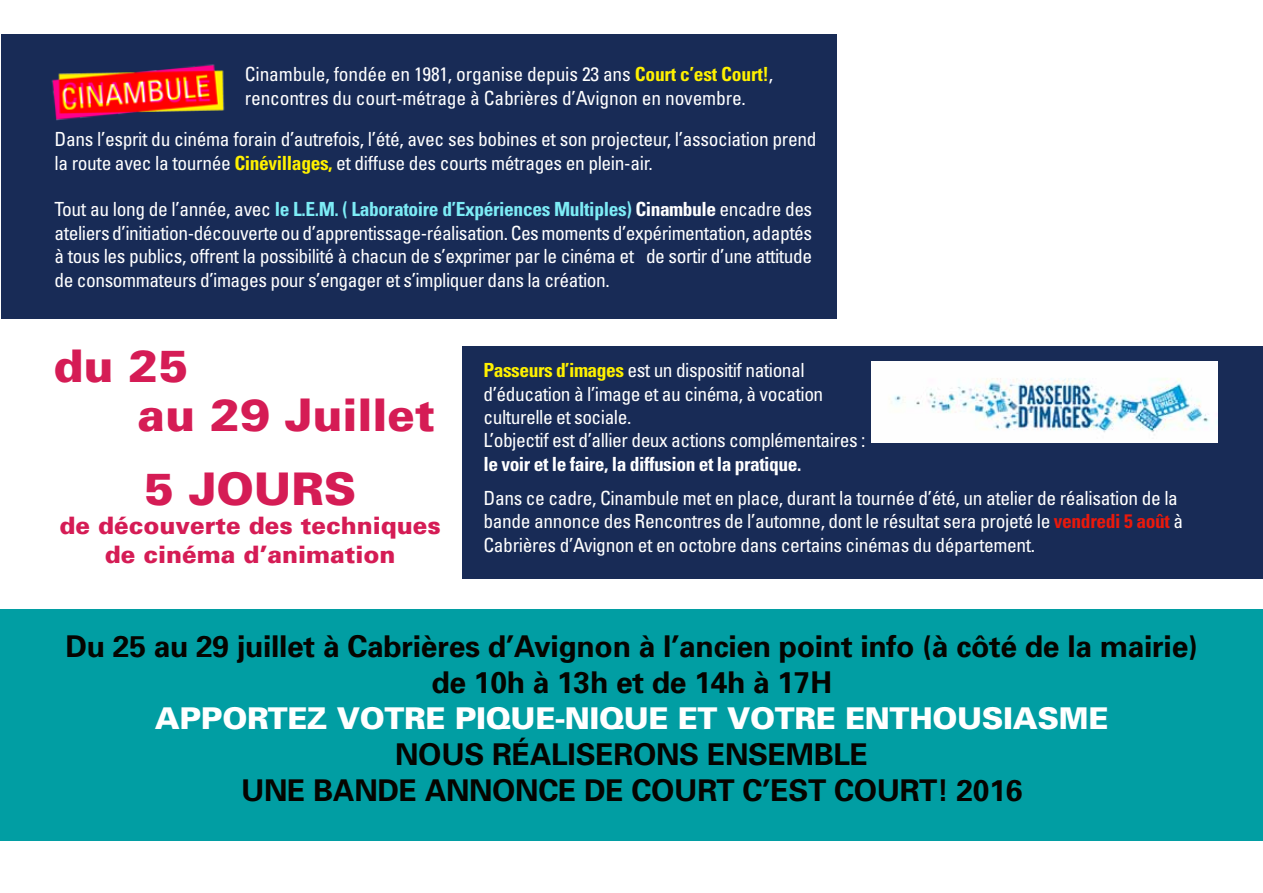
<style>
.page{position:relative;width:1263px;height:893px;background:#fff}
.page>*{position:absolute;margin:0;border:0;box-sizing:border-box;transform-origin:0 0}
.t1{font:900 45px/48.4px "Univers";color:#d51c55}
.t2{font:700 30px/36px "Univers";letter-spacing:-.01em;color:#050400;text-align:center}
.t3{font:900 30px "Univers";letter-spacing:-.01em;color:#fff}
.t4{font:900 24px/28.8px "Univers";color:#d51c55;text-align:center}
.t5{font:condensed 19.5px/23.4px "Univers";letter-spacing:-.02em;color:#fff}
.t6{font:700 condensed 19.5px "Univers";letter-spacing:-.025em;color:#fff}
.s1{font-weight:700;color:#fff100}
.s2{font-weight:700;color:#7decf6}
.s3{font-weight:700}
.s4{font-weight:700;color:#e8190c}
</style>
<div class="page">
<div style="left:0;top:609px;width:1262px;height:232px;background:#019ea3"></div>
<div style="left:1px;top:35px;width:835px;height:284px;background:#182b56"></div>
<div style="left:462px;top:347px;width:801px;height:232px;background:#182b56"></div>
<img style="left:51px;top:64px;width:174px;height:57px">
<img style="left:872px;top:362px;width:345px;height:81px">
<p class="t5" style="left:245px;top:63px;width:530px">Cinambule, fondée en 1981, organise depuis 23 ans <span class="s1">Court c’est Court!</span>, rencontres du court-métrage à Cabrières d’Avignon en novembre.</p>
<p class="t5" style="left:55px;top:127px;width:763px">Dans l’esprit du cinéma forain d’autrefois, l’été, avec ses bobines et son projecteur, l’association prend la route avec la tournée <span class="s1">Cinévillages,</span> et diffuse des courts métrages en plein-air.</p>
<p class="t5" style="left:55px;top:198px;width:759px;text-align:justify">Tout au long de l’année, avec <span class="s2">le L.E.M. ( Laboratoire d’Expériences Multiples)</span> <span class="s3">Cinambule</span> encadre des ateliers d’initiation-découverte ou d’apprentissage-réalisation. Ces moments d’expérimentation, adaptés à tous les publics, offrent la possibilité à chacun de s’exprimer par le cinéma et de sortir d’une attitude de consommateurs d’images pour s’engager et s’impliquer dans la création.</p>
<h1 class="t1" style="left:138px;top:342px;width:299px;text-indent:-84px">du 25<br>au 29 Juillet</h1>
<h1 class="t1" style="left:144px;top:465px;width:214px">5 JOURS</h1>
<p class="t4" style="left:60px;top:511px;width:383px">de découverte des techniques de cinéma d’animation</p>
<p class="t5" style="left:483px;top:358px;width:383px"><span class="s1">Passeurs d’images</span> est un dispositif national d’éducation à l’image et au cinéma, à vocation culturelle et sociale.<br>L’objectif est d’allier deux actions complémentaires :</p>
<p class="t6" style="left:483px;top:452px;width:319px">le voir et le faire, la diffusion et la pratique.</p>
<p class="t5" style="left:483px;top:486px;width:701px">Dans ce cadre, Cinambule met en place, durant la tournée d’été, un atelier de réalisation de la bande annonce des Rencontres de l’automne, dont le résultat sera projeté le <span class="s4">vendredi 5 août</span> à<br>Cabrières d’Avignon et en octobre dans certains cinémas du département.</p>
<h2 class="t2" style="left:66px;top:628px;width:1134px">Du 25 au 29 juillet à Cabrières d’Avignon à l’ancien point info (à côté de la mairie) de 10h à 13h et de 14h à 17H</h2>
<h2 class="t3" style="left:155px;top:700px;width:955px">APPORTEZ VOTRE PIQUE-NIQUE ET VOTRE ENTHOUSIASME</h2>
<h2 class="t2" style="left:241px;top:736px;width:783px">NOUS RÉALISERONS ENSEMBLE<br>UNE BANDE ANNONCE DE COURT C’EST COURT! 2016</h2>
</div>
